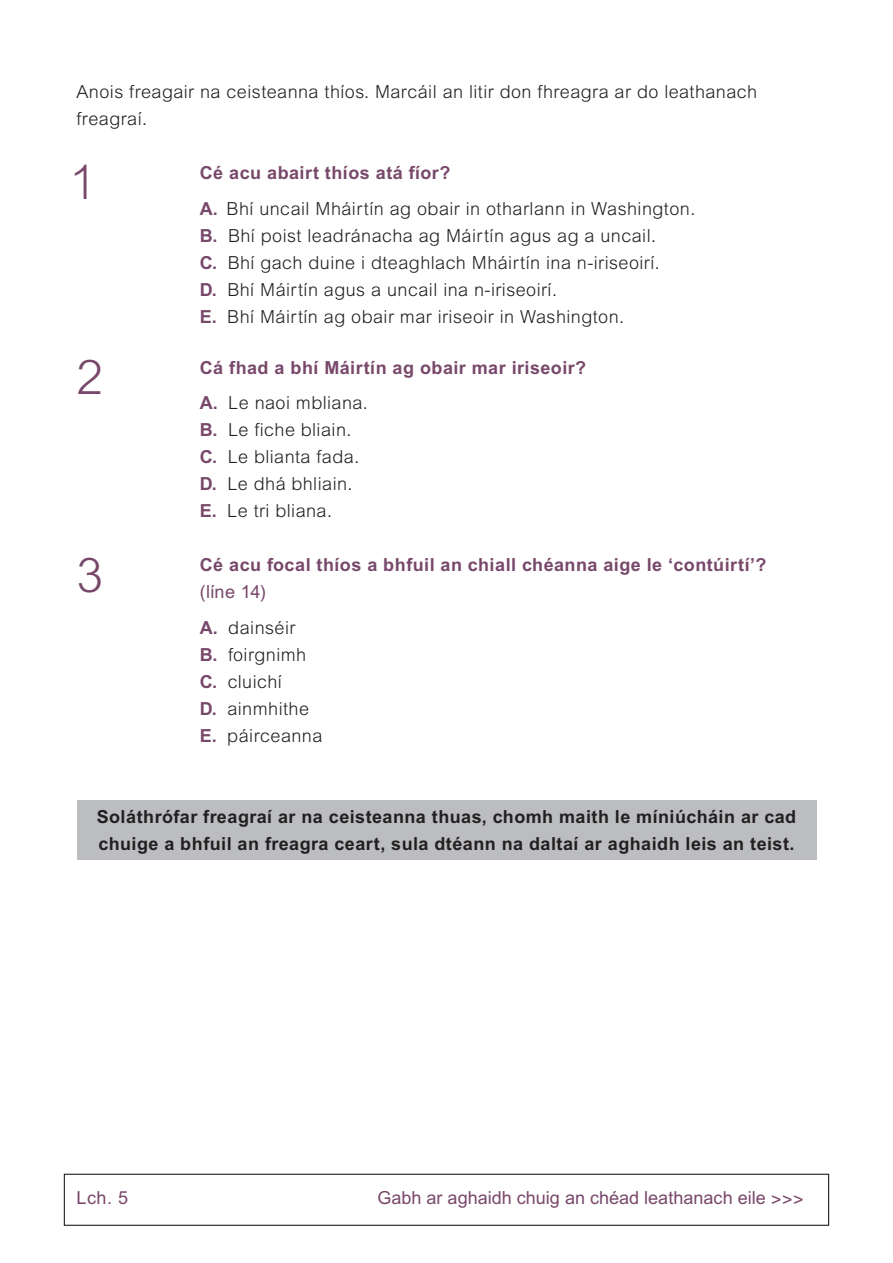
<style>
.page{position:relative;width:893px;height:1263px;background:#fff}
.page>*{position:absolute;margin:0;border:0;box-sizing:border-box;transform-origin:0 0}
.t1{font:300 48px "Arial MT Pro";color:#78486a}
.Question_options{font:300 18px "Arial MT Pro";letter-spacing:.025em;color:#231f20}
.Text_to_parents{font:700 18px/27px "Arial MT Pro";letter-spacing:.025em;color:#231f20}
.Question{font:700 18px/27px "Arial MT Pro";letter-spacing:.025em;color:#78486a}
.Intro_text{font:300 18px/27px "Arial MT Pro";letter-spacing:.025em;color:#231f20}
.t2{font:18px "Arial MT Pro";color:#78486a}
.s1{font-weight:700;color:#78486a}
.s2{font-weight:400}
</style>
<div class="page">
<div style="left:64px;top:1174px;width:765px;height:52px;border:1px solid #231f20"></div>
<div style="left:77px;top:800px;width:739px;height:60px;background:#bcbdc0"></div>
<p class="Intro_text" style="left:77px;top:79px;width:682px">Anois freagair na ceisteanna thíos. Marcáil an litir don fhreagra ar do leathanach freagraí.</p>
<p class="Question" style="left:200px;top:160px;width:252px">Cé acu abairt thíos atá fíor?</p>
<p class="Question_options" style="left:200px;top:198px;width:497px"><span class="s1">A.</span> Bhí uncail Mháirtín ag obair in otharlann in Washington.</p>
<p class="Question_options" style="left:200px;top:225px;width:458px"><span class="s1">B.</span> Bhí poist leadránacha ag Máirtín agus ag a uncail.</p>
<p class="Question_options" style="left:200px;top:252px;width:461px"><span class="s1">C.</span> Bhí gach duine i dteaghlach Mháirtín ina n-iriseoirí.</p>
<p class="Question_options" style="left:200px;top:279px;width:359px"><span class="s1">D.</span> Bhí Máirtín agus a uncail ina n-iriseoirí.</p>
<p class="Question_options" style="left:200px;top:306px;width:426px"><span class="s1">E.</span> Bhí Máirtín ag obair mar iriseoir in Washington.</p>
<p class="Question" style="left:200px;top:354px;width:388px">Cá fhad a bhí Máirtín ag obair mar iriseoir?</p>
<p class="Question_options" style="left:200px;top:392px;width:170px"><span class="s1">A.</span> Le naoi mbliana.</p>
<p class="Question_options" style="left:200px;top:419px;width:153px"><span class="s1">B.</span> Le fiche bliain.</p>
<p class="Question_options" style="left:200px;top:446px;width:161px"><span class="s1">C.</span> Le blianta fada.</p>
<p class="Question_options" style="left:200px;top:473px;width:154px"><span class="s1">D.</span> Le dhá bhliain.</p>
<p class="Question_options" style="left:200px;top:500px;width:134px"><span class="s1">E.</span> Le tri bliana.</p>
<p class="t1" style="left:69px;top:154px;width:28px">1</p>
<p class="t1" style="left:77px;top:349px;width:28px">2</p>
<p class="t1" style="left:77px;top:547px;width:28px">3</p>
<p class="Question" style="left:200px;top:552px;width:568px">Cé acu focal thíos a bhfuil an chiall chéanna aige le ‘contúirtí’? <span class="s2">(líne 14)</span></p>
<p class="Question_options" style="left:200px;top:617px;width:97px"><span class="s1">A.</span> dainséir</p>
<p class="Question_options" style="left:200px;top:644px;width:108px"><span class="s1">B.</span> foirgnimh</p>
<p class="Question_options" style="left:200px;top:671px;width:84px"><span class="s1">C.</span> cluichí</p>
<p class="Question_options" style="left:200px;top:698px;width:111px"><span class="s1">D.</span> ainmhithe</p>
<p class="Question_options" style="left:200px;top:725px;width:124px"><span class="s1">E.</span> páirceanna</p>
<p class="Text_to_parents" style="left:97px;top:803px;width:701px">Soláthrófar freagraí ar na ceisteanna thuas, chomh maith le míniúcháin ar cad chuige a bhfuil an freagra ceart, sula dtéann na daltaí ar aghaidh leis an teist.</p>
<p class="t2" style="left:77px;top:1188px;width:53px">Lch. 5</p>
<p class="t2" style="left:377px;top:1188px;width:428px">Gabh ar aghaidh chuig an chéad leathanach eile &gt;&gt;&gt;</p>
</div>
